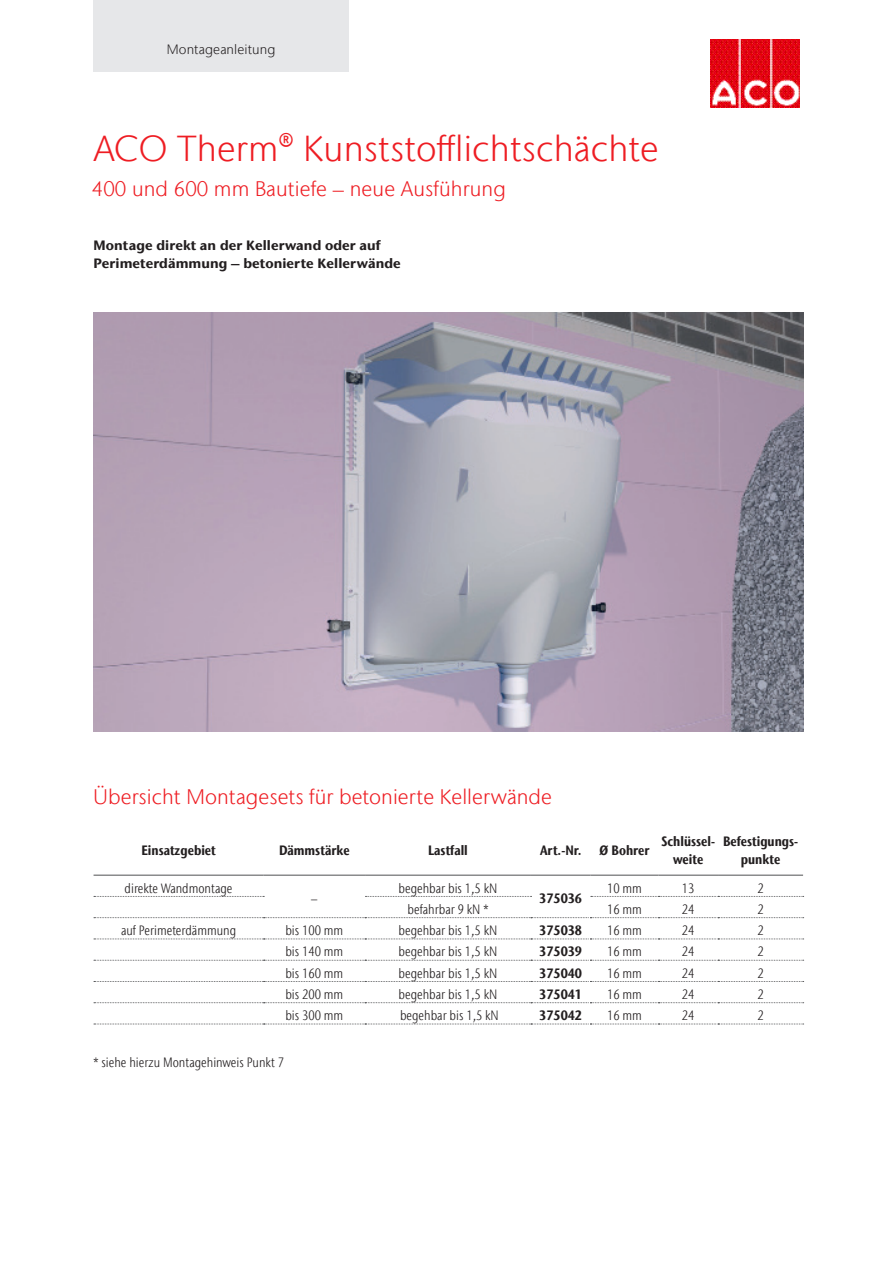
<style>
.page{position:relative;width:893px;height:1263px;background:#fff}
.page>*{position:absolute;margin:0;border:0;box-sizing:border-box;transform-origin:0 0}
.t1{font:300 36px "Stone Sans IIITC Com";letter-spacing:.005em;color:#ee1d23}
.t2{font:300 21px "Stone Sans IIITC Com";letter-spacing:.005em;color:#ee1d23}
.t3{font:300 condensed 13.5px "Stone Sans IIITC Com";color:#231f20}
.t4{font:700 condensed 13.5px/17.9px "Stone Sans IIITC Com";color:#231f20;text-align:center}
.t5{font:700 13.5px/17.9px "Stone Sans IIITC Com";letter-spacing:.005em;color:#231f20}
.t6{font:300 13.5px "Stone Sans IIITC Com";letter-spacing:.005em;color:#231f20}
</style>
<div class="page">
<div style="left:94px;top:0;width:255px;height:71px;background:#e6e7e9"></div>
<img style="left:710px;top:39px;width:89px;height:68px">
<svg style="left:94px;top:896px;width:170px;height:1px"></svg>
<svg style="left:365px;top:896px;width:167px;height:1px"></svg>
<svg style="left:591px;top:896px;width:213px;height:1px"></svg>
<svg style="left:94px;top:917px;width:710px;height:1px"></svg>
<svg style="left:94px;top:938px;width:710px;height:1px"></svg>
<svg style="left:94px;top:960px;width:710px;height:1px"></svg>
<svg style="left:94px;top:981px;width:710px;height:1px"></svg>
<svg style="left:94px;top:1002px;width:710px;height:1px"></svg>
<svg style="left:94px;top:1023px;width:710px;height:1px"></svg>
<hr style="left:94px;top:875px;width:170px;height:1px;background:#57585a">
<hr style="left:264px;top:875px;width:101px;height:1px;background:#57585a">
<hr style="left:365px;top:875px;width:166px;height:1px;background:#57585a">
<hr style="left:531px;top:875px;width:59px;height:1px;background:#57585a">
<hr style="left:590px;top:875px;width:68px;height:1px;background:#57585a">
<hr style="left:658px;top:875px;width:60px;height:1px;background:#57585a">
<hr style="left:718px;top:875px;width:85px;height:1px;background:#57585a">
<img style="left:94px;top:313px;width:710px;height:418px">
<p class="t6" style="left:167px;top:41px;width:110px">Montageanleitung</p>
<h1 class="t1" style="left:94px;top:126px;width:567px">ACO Therm® Kunststofflichtschächte</h1>
<h2 class="t2" style="left:92px;top:176px;width:415px">400 und 600 mm Bautiefe – neue Ausführung</h2>
<p class="t5" style="left:94px;top:236px;width:309px">Montage direkt an der Kellerwand oder auf<br>Perimeterdämmung – betonierte Kellerwände</p>
<h2 class="t2" style="left:94px;top:783px;width:460px">Übersicht Montagesets für betonierte Kellerwände</h2>
<p class="t4" style="left:141px;top:841px;width:76px">Einsatzgebiet</p>
<p class="t4" style="left:279px;top:841px;width:72px">Dämmstärke</p>
<p class="t4" style="left:428px;top:841px;width:41px">Lastfall</p>
<p class="t4" style="left:540px;top:841px;width:43px">Art.-Nr.</p>
<p class="t4" style="left:599px;top:841px;width:51px">Ø Bohrer</p>
<p class="t4" style="left:661px;top:832px;width:55px">Schlüssel&shy;weite</p>
<p class="t4" style="left:723px;top:832px;width:77px">Befestigungs&shy;punkte</p>
<p class="t3" style="left:125px;top:880px;width:109px">direkte Wandmontage</p>
<p class="t3" style="left:311px;top:890px;width:8px">–</p>
<p class="t3" style="left:399px;top:880px;width:100px">begehbar bis 1,5 kN</p>
<p class="t3" style="left:607px;top:880px;width:36px">10 mm</p>
<p class="t3" style="left:682px;top:880px;width:14px">13</p>
<p class="t3" style="left:757px;top:880px;width:8px">2</p>
<p class="t4" style="left:539px;top:889px;width:44px">375036</p>
<p class="t3" style="left:408px;top:901px;width:82px">befahrbar 9 kN *</p>
<p class="t3" style="left:607px;top:901px;width:36px">16 mm</p>
<p class="t3" style="left:682px;top:901px;width:14px">24</p>
<p class="t3" style="left:757px;top:901px;width:8px">2</p>
<p class="t3" style="left:121px;top:922px;width:116px">auf Perimeterdämmung</p>
<p class="t3" style="left:285px;top:922px;width:59px">bis 100 mm</p>
<p class="t3" style="left:399px;top:922px;width:100px">begehbar bis 1,5 kN</p>
<p class="t4" style="left:539px;top:921px;width:44px">375038</p>
<p class="t3" style="left:607px;top:922px;width:36px">16 mm</p>
<p class="t3" style="left:682px;top:922px;width:14px">24</p>
<p class="t3" style="left:757px;top:922px;width:8px">2</p>
<p class="t3" style="left:285px;top:943px;width:59px">bis 140 mm</p>
<p class="t3" style="left:399px;top:943px;width:100px">begehbar bis 1,5 kN</p>
<p class="t4" style="left:539px;top:942px;width:44px">375039</p>
<p class="t3" style="left:607px;top:943px;width:36px">16 mm</p>
<p class="t3" style="left:682px;top:943px;width:14px">24</p>
<p class="t3" style="left:757px;top:943px;width:8px">2</p>
<p class="t3" style="left:285px;top:965px;width:59px">bis 160 mm</p>
<p class="t3" style="left:399px;top:965px;width:100px">begehbar bis 1,5 kN</p>
<p class="t4" style="left:539px;top:964px;width:44px">375040</p>
<p class="t3" style="left:607px;top:965px;width:36px">16 mm</p>
<p class="t3" style="left:682px;top:965px;width:14px">24</p>
<p class="t3" style="left:757px;top:965px;width:8px">2</p>
<p class="t3" style="left:285px;top:986px;width:59px">bis 200 mm</p>
<p class="t3" style="left:399px;top:986px;width:100px">begehbar bis 1,5 kN</p>
<p class="t4" style="left:539px;top:985px;width:44px">375041</p>
<p class="t3" style="left:607px;top:986px;width:36px">16 mm</p>
<p class="t3" style="left:682px;top:986px;width:14px">24</p>
<p class="t3" style="left:757px;top:986px;width:8px">2</p>
<p class="t3" style="left:285px;top:1007px;width:59px">bis 300 mm</p>
<p class="t3" style="left:400px;top:1007px;width:100px">begehbar bis 1,5 kN</p>
<p class="t4" style="left:539px;top:1006px;width:44px">375042</p>
<p class="t3" style="left:607px;top:1007px;width:36px">16 mm</p>
<p class="t3" style="left:682px;top:1007px;width:14px">24</p>
<p class="t3" style="left:757px;top:1007px;width:8px">2</p>
<p class="t3" style="left:94px;top:1054px;width:192px">* siehe hierzu Montagehinweis Punkt 7</p>
</div>
